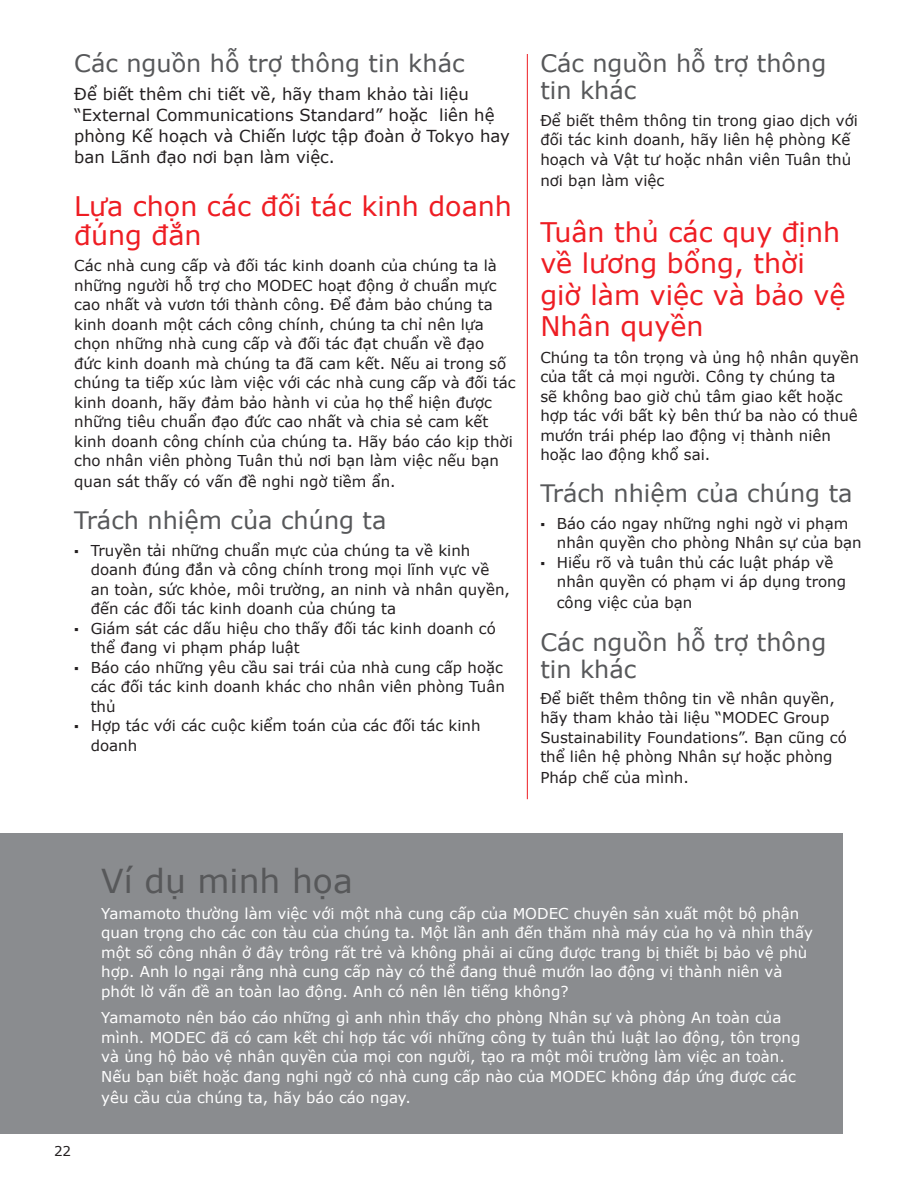
<style>
.page{position:relative;width:918px;height:1188px;background:#fff}
.page>*{position:absolute;margin:0;border:0;box-sizing:border-box;transform-origin:0 0}
.t1{font:33px "Verdana";color:#57585a}
.Heading_1{font:27px/31.5px "Verdana";color:#ee1d23}
.Heading_2{font:24px/27px "Verdana";color:#57585a}
.t2{font:16.5px/21px "Verdana";color:#231f20}
.t3{font:15px/19.5px "Verdana";color:#231f20}
.t4{font:15px/19.5px "Verdana";color:#fff}
.t5{font:13.5px "Verdana";color:#231f20}
.s1{font-family:"Arial";font-size:13.5px}
</style>
<div class="page">
<div style="left:0;top:833px;width:843px;height:301px;background:#8a8c8f"></div>
<hr style="left:527px;top:54px;width:1px;height:745px;background:#ee1d23">
<p class="Heading_2" style="left:74px;top:50px;width:392px">Các nguồn hỗ trợ thông tin khác</p>
<p class="t2" style="left:74px;top:83px;width:437px">Để biết thêm chi tiết về, hãy tham khảo tài liệu “External Communications Standard” hoặc liên hệ phòng Kế hoạch và Chiến lược tập đoàn ở Tokyo hay ban Lãnh đạo nơi bạn làm việc.</p>
<p class="Heading_1" style="left:74px;top:192px;width:439px;line-height:28.5px">Lựa chọn các đối tác kinh doanh đúng đắn</p>
<p class="t3" style="left:74px;top:256px;width:443px">Các nhà cung cấp và đối tác kinh doanh của chúng ta là những người hỗ trợ cho MODEC hoạt động ở chuẩn mực cao nhất và vươn tới thành công. Để đảm bảo chúng ta kinh doanh một cách công chính, chúng ta chỉ nên lựa chọn những nhà cung cấp và đối tác đạt chuẩn về đạo<br>đức kinh doanh mà chúng ta đã cam kết. Nếu ai trong số chúng ta tiếp xúc làm việc với các nhà cung cấp và đối tác kinh doanh, hãy đảm bảo hành vi của họ thể hiện được những tiêu chuẩn đạo đức cao nhất và chia sẻ cam kết kinh doanh công chính của chúng ta. Hãy báo cáo kịp thời cho nhân viên phòng Tuân thủ nơi bạn làm việc nếu bạn</p>
<p class="t3" style="left:74px;top:472px;width:323px">quan sát thấy có vấn đề nghi ngờ tiềm ẩn.</p>
<p class="Heading_2" style="left:74px;top:507px;width:314px">Trách nhiệm của chúng ta</p>
<p class="t3" style="left:91px;top:540px;width:421px;text-indent:-17px"><span class="s1">▪</span> Truyền tải những chuẩn mực của chúng ta về kinh doanh đúng đắn và công chính trong mọi lĩnh vực về an toàn, sức khỏe, môi trường, an ninh và nhân quyền, đến các đối tác kinh doanh của chúng ta</p>
<p class="t3" style="left:91px;top:618px;width:407px;text-indent:-17px"><span class="s1">▪</span> Giám sát các dấu hiệu cho thấy đối tác kinh doanh có thể đang vi phạm pháp luật</p>
<p class="t3" style="left:91px;top:657px;width:416px;text-indent:-17px"><span class="s1">▪</span> Báo cáo những yêu cầu sai trái của nhà cung cấp hoặc các đối tác kinh doanh khác cho nhân viên phòng Tuân thủ</p>
<p class="t3" style="left:91px;top:716px;width:391px;text-indent:-17px"><span class="s1">▪</span> Hợp tác với các cuộc kiểm toán của các đối tác kinh doanh</p>
<p class="Heading_2" style="left:540px;top:50px;width:287px">Các nguồn hỗ trợ thông tin khác</p>
<p class="t3" style="left:540px;top:110px;width:319px">Để biết thêm thông tin trong giao dịch với đối tác kinh doanh, hãy liên hệ phòng Kế hoạch và Vật tư hoặc nhân viên Tuân thủ</p>
<p class="t3" style="left:540px;top:170px;width:125px">nơi bạn làm việc</p>
<p class="Heading_1" style="left:540px;top:216px;width:307px">Tuân thủ các quy định về lương bổng, thời giờ làm việc và bảo vệ<br>Nhân quyền</p>
<p class="t3" style="left:540px;top:347px;width:320px">Chúng ta tôn trọng và ủng hộ nhân quyền của tất cả mọi người. Công ty chúng ta<br>sẽ không bao giờ chủ tâm giao kết hoặc hợp tác với bất kỳ bên thứ ba nào có thuê mướn trái phép lao động vị thành niên hoặc lao động khổ sai.</p>
<p class="Heading_2" style="left:540px;top:480px;width:314px">Trách nhiệm của chúng ta</p>
<p class="t3" style="left:557px;top:513px;width:306px;text-indent:-17px"><span class="s1">▪</span> Báo cáo ngay những nghi ngờ vi phạm nhân quyền cho phòng Nhân sự của bạn</p>
<p class="t3" style="left:557px;top:552px;width:291px;text-indent:-17px"><span class="s1">▪</span> Hiểu rõ và tuân thủ các luật pháp về nhân quyền có phạm vi áp dụng trong</p>
<p class="t3" style="left:557px;top:593px;width:137px">công việc của bạn</p>
<p class="Heading_2" style="left:540px;top:628px;width:287px">Các nguồn hỗ trợ thông tin khác</p>
<p class="t3" style="left:540px;top:689px;width:308px">Để biết thêm thông tin về nhân quyền, hãy tham khảo tài liệu “MODEC Group Sustainability Foundations”. Bạn cũng có thể liên hệ phòng Nhân sự hoặc phòng</p>
<p class="t3" style="left:540px;top:768px;width:150px">Pháp chế của mình.</p>
<p class="t5" style="left:54px;top:1142px;width:19px">22</p>
<p class="t1" style="left:101px;top:858px;width:253px">Ví dụ minh họa</p>
<p class="t4" style="left:101px;top:904px;width:713px">Yamamoto thường làm việc với một nhà cung cấp của MODEC chuyên sản xuất một bộ phận quan trọng cho các con tàu của chúng ta. Một lần anh đến thăm nhà máy của họ và nhìn thấy một số công nhân ở đây trông rất trẻ và không phải ai cũng được trang bị thiết bị bảo vệ phù hợp. Anh lo ngại rằng nhà cung cấp này có thể đang thuê mướn lao động vị thành niên và phớt lờ vấn đề an toàn lao động. Anh có nên lên tiếng không?</p>
<p class="t4" style="left:101px;top:1008px;width:701px">Yamamoto nên báo cáo những gì anh nhìn thấy cho phòng Nhân sự và phòng An toàn của mình. MODEC đã có cam kết chỉ hợp tác với những công ty tuân thủ luật lao động, tôn trọng và ủng hộ bảo vệ nhân quyền của mọi con người, tạo ra một môi trường làm việc an toàn.<br>Nếu bạn biết hoặc đang nghi ngờ có nhà cung cấp nào của MODEC không đáp ứng được các</p>
<p class="t4" style="left:101px;top:1087px;width:311px">yêu cầu của chúng ta, hãy báo cáo ngay.</p>
</div>
